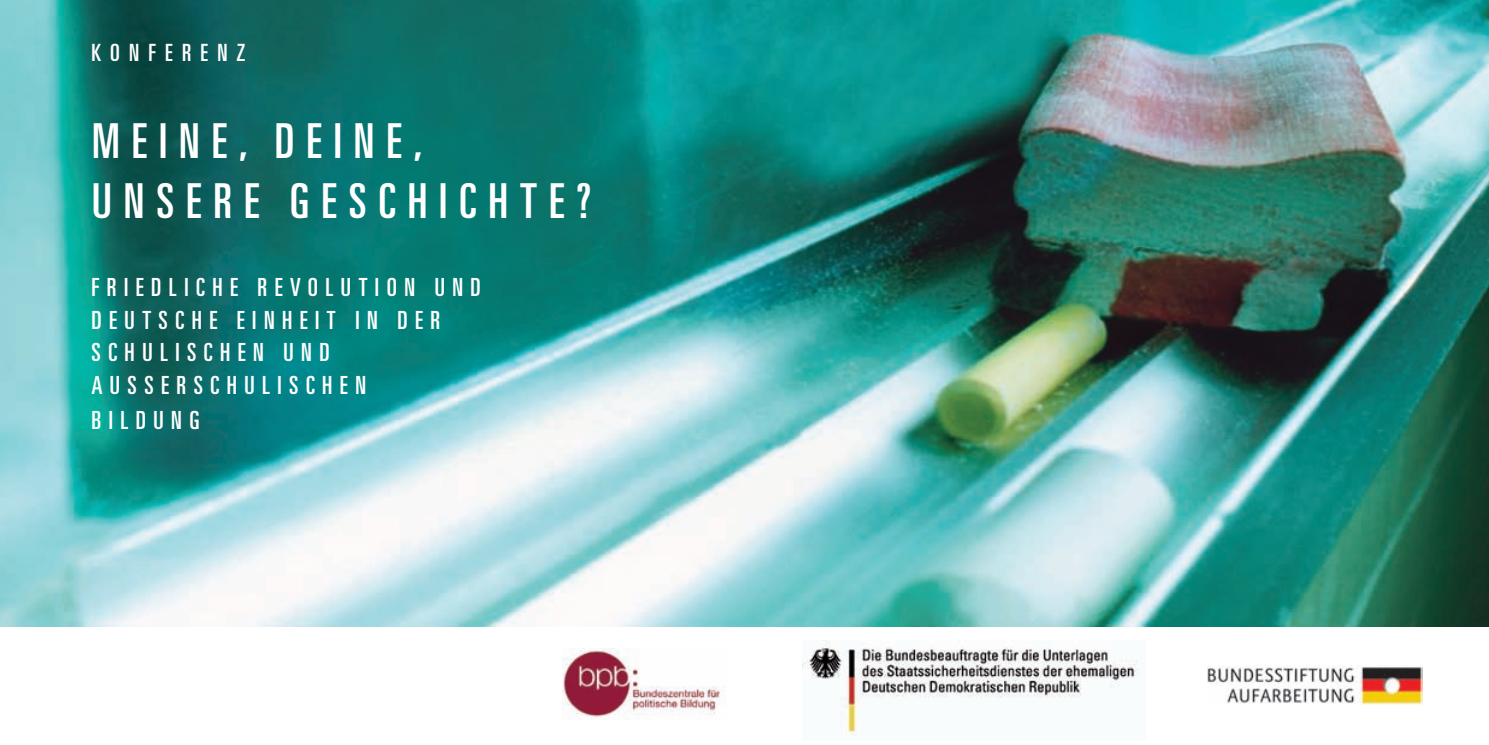
<style>
.page{position:relative;width:1489px;height:745px;background:#fff}
.page>*{position:absolute;margin:0;border:0;box-sizing:border-box;transform-origin:0 0}
.t1{font:ultra-condensed 48.25px/59.8px "Univers";letter-spacing:.25em;color:#fff}
.t2{font:ultra-condensed 25px/32.5px "Univers";letter-spacing:.3em;color:#fff}
.t3{font:ultra-condensed 23.75px "Univers";letter-spacing:.39em;color:#fff}
</style>
<div class="page">
<img style="left:1206px;top:665px;width:216px;height:38px">
<img style="left:562px;top:648px;width:158px;height:71px">
<img style="left:803px;top:640px;width:336px;height:96px">
<img style="left:0;top:0;width:1488px;height:625px">
<p class="t3" style="left:92px;top:39px;width:155px">KO NFERENZ</p>
<h1 class="t1" style="left:92px;top:110px;width:501px">MEINE, DEINE,<br>UNSERE GESCHICHTE?</h1>
<p class="t2" style="left:92px;top:270px;width:390px">FRIEDLICHE REVOLUTION UND<br>DEUTSCHE EINHEIT IN DER<br>SCHULISCHEN UND<br>AUSS ERSCHULISCHEN</p>
<p class="t2" style="left:92px;top:403px;width:109px">BILDUNG</p>
</div>
